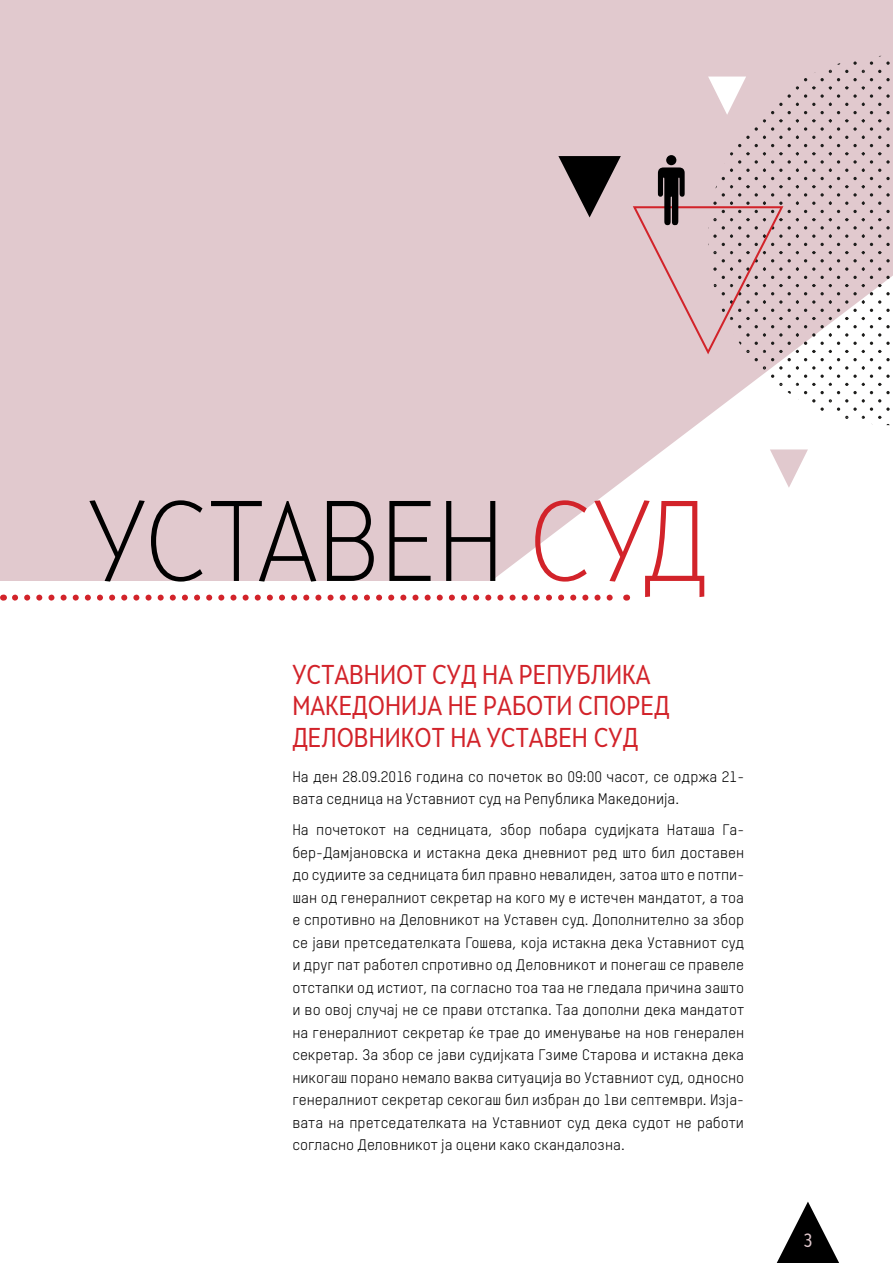
<style>
.page{position:relative;width:893px;height:1263px;background:#fff}
.page>*{position:absolute;margin:0;border:0;box-sizing:border-box;transform-origin:0 0}
.t1{font:300 106.8px "Skola Sans Cn";color:#000}
.t2{font:25.5px/31.5px "Skola Sans Cn";color:#d2232a}
.t3{font:18px "Skola Sans Cn";color:#e1c9ce}
.t4{font:15px/22.5px "Oxfam TSTARPRO";color:#000}
.s1{color:#d2232a}
</style>
<div class="page">
<svg style="left:777px;top:1201px;width:62px;height:62px"></svg>
<svg style="left:1px;top:0;width:892px;height:581px;background:#e4ced3"></svg>
<hr style="left:0;top:0;width:1px;height:1263px;background:#e1c9ce">
<div style="left:0;top:581px;width:893px;height:359px;background:#fff"></div>
<svg style="left:558px;top:156px;width:63px;height:61px;background:#706467"></svg>
<svg style="left:770px;top:449px;width:38px;height:39px"></svg>
<svg style="left:15px;top:595px;width:598px;height:6px"></svg>
<svg style="left:0;top:594px;width:7px;height:669px"></svg>
<svg style="left:631px;top:56px;width:259px;height:369px;background:#dcc7cb"></svg>
<div style="left:666px;top:155px;width:10px;height:10px;background:#000;border-radius:50%"></div>
<h1 class="t1" style="left:88px;top:479px;width:621px">УСТАВЕН <span class="s1">СУД</span></h1>
<h2 class="t2" style="left:292px;top:658px;width:379px">УСТАВНИОТ СУД НА РЕПУБЛИКА<br>МАКЕДОНИЈА НЕ РАБОТИ СПОРЕД<br>ДЕЛОВНИКОТ НА УСТАВЕН СУД</h2>
<p class="t4" style="left:292px;top:765px;width:453px">На ден 28.09.2016 година со почеток во 09:00 часот, се одржа 21- вата седница на Уставниот суд на Република Македонија.</p>
<p class="t4" style="left:292px;top:819px;width:453px;text-align:justify">На почетокот на седницата, збор побара судијката Наташа Га&shy;бер-Дамјановска и истакна дека дневниот ред што бил доставен до судиите за седницата бил правно невалиден, затоа што е потпи&shy;шан од генералниот секретар на кого му е истечен мандатот, а тоа е спротивно на Деловникот на Уставен суд. Дополнително за збор се јави претседателката Гошева, која истакна дека Уставниот суд и друг пат работел спротивно од Деловникот и понегаш се правеле отстапки од истиот, па согласно тоа таа не гледала причина зашто и во овој случај не се прави отстапка. Таа дополни дека мандатот на генералниот секретар ќе трае до именување на нов генерален секретар. За збор се јави судијката Гзиме Старова и истакна дека никогаш порано немало ваква ситуација во Уставниот суд, односно генералниот секретар секогаш бил избран до 1ви септември. Изја&shy;вата на претседателката на Уставниот суд дека судот не работи согласно Деловникот ја оцени како скандалозна.</p>
<p class="t3" style="left:803px;top:1230px;width:10px">3</p>
</div>
